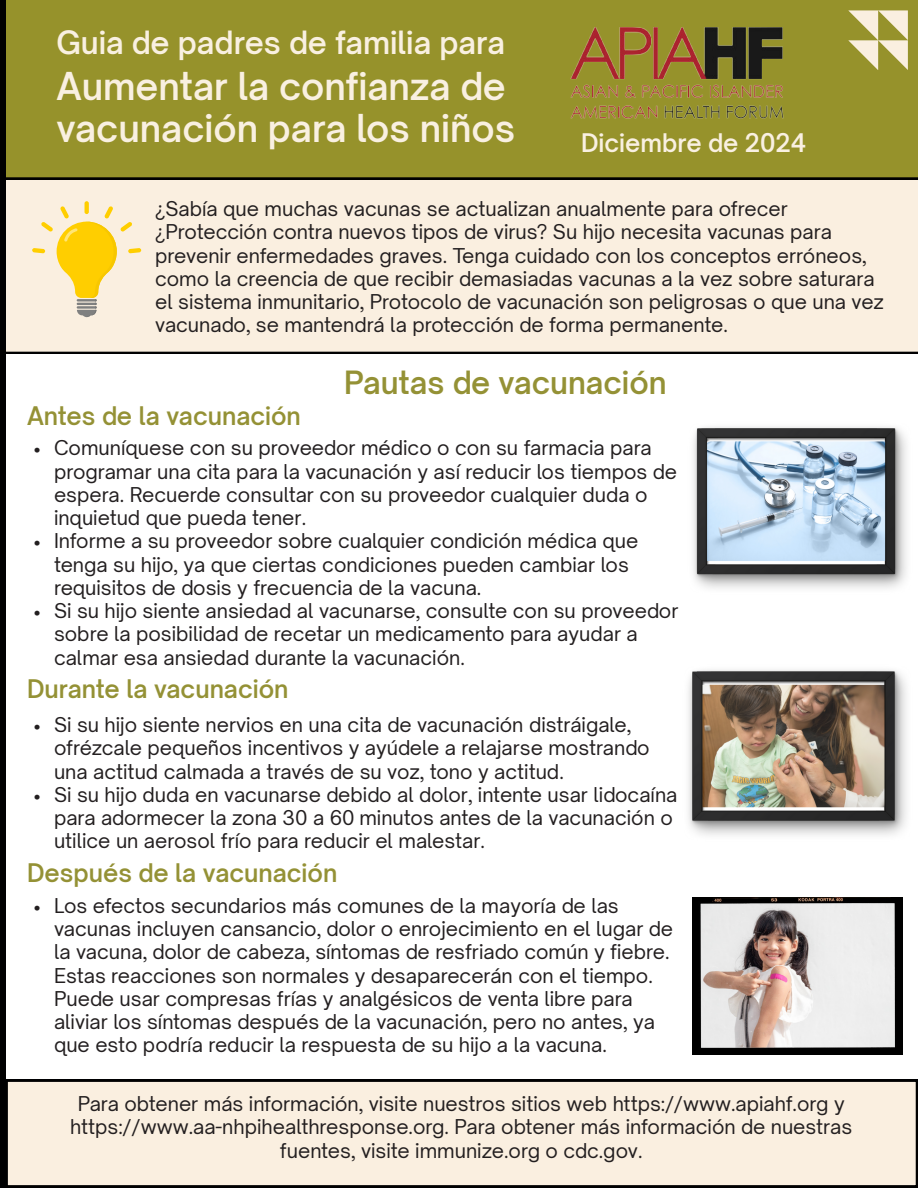
<style>
.page{position:relative;width:918px;height:1188px;background:#fff}
.page>*{position:absolute;margin:0;border:0;box-sizing:border-box;transform-origin:0 0}
.t1{font:600 36px/42px "Open Sauce One";color:#f9f0e1}
.t2{font:600 30px "Open Sauce One";color:#f9f0e1}
.t3{font:600 30px "Open Sauce One";color:#949135}
.t4{font:600 24px "Open Sauce One";color:#949135}
.t5{font:600 24px "Open Sauce One";color:#f9f0e1}
.t6{font:19.5px/23.2px "Open Sauce One";color:#231f20}
</style>
<div class="page">
<div style="left:6px;top:180px;width:912px;height:174px;background:#faefe0"></div>
<div style="left:6px;top:0;width:912px;height:180px;background:#96922b"></div>
<div style="left:0;top:0;width:6px;height:1188px;background:#000001"></div>
<svg style="left:553px;top:8px;width:244px;height:122px;background:#8d7f2e"></svg>
<svg style="left:848px;top:10px;width:60px;height:60px;background:#c7bf84"></svg>
<svg style="left:32px;top:201px;width:109px;height:116px;background:#f8e39e"></svg>
<svg style="left:693px;top:426px;width:214px;height:163px;background:#a7b4c1"></svg>
<img style="left:688px;top:670px;width:219px;height:165px">
<svg style="left:692px;top:898px;width:211px;height:156px;background:#b8b1ae"></svg>
<div style="left:6px;top:1080px;width:912px;height:107px;background:#faefe0"></div>
<p class="t2" style="left:56px;top:23px;width:450px">Guia de padres de familia para</p>
<p class="t1" style="left:56px;top:65px;width:460px">Aumentar la confianza de vacunación para los niños</p>
<p class="t5" style="left:581px;top:128px;width:227px">Diciembre de 2024</p>
<p class="t6" style="left:155px;top:197px;width:730px">¿Sabía que muchas vacunas se actualizan anualmente para ofrecer ¿Protección contra nuevos tipos de virus? Su hijo necesita vacunas para prevenir enfermedades graves. Tenga cuidado con los conceptos erróneos, como la creencia de que recibir demasiadas vacunas a la vez sobre saturara el sistema inmunitario, Protocolo de vacunación son peligrosas o que una vez vacunado, se mantendrá la protección de forma permanente.</p>
<p class="t3" style="left:344px;top:363px;width:324px">Pautas de vacunación</p>
<p class="t4" style="left:27px;top:400px;width:275px">Antes de la vacunación</p>
<p class="t6" style="left:54px;top:436px;width:624px;text-indent:-21px">• Comuníquese con su proveedor médico o con su farmacia para programar una cita para la vacunación y así reducir los tiempos de espera. Recuerde consultar con su proveedor cualquier duda o inquietud que pueda tener.</p>
<p class="t6" style="left:54px;top:529px;width:586px;text-indent:-21px">• Informe a su proveedor sobre cualquier condición médica que tenga su hijo, ya que ciertas condiciones pueden cambiar los requisitos de dosis y frecuencia de la vacuna.</p>
<p class="t6" style="left:54px;top:599px;width:626px;text-indent:-21px">• Si su hijo siente ansiedad al vacunarse, consulte con su proveedor sobre la posibilidad de recetar un medicamento para ayudar a calmar esa ansiedad durante la vacunación.</p>
<p class="t4" style="left:27px;top:674px;width:263px">Durante la vacunación</p>
<p class="t6" style="left:54px;top:713px;width:597px;text-indent:-21px">• Si su hijo siente nervios en una cita de vacunación distráigale, ofrézcale pequeños incentivos y ayúdele a relajarse mostrando una actitud calmada a través de su voz, tono y actitud.</p>
<p class="t6" style="left:54px;top:782px;width:625px;text-indent:-21px">• Si su hijo duda en vacunarse debido al dolor, intente usar lidocaína para adormecer la zona 30 a 60 minutos antes de la vacunación o utilice un aerosol frío para reducir el malestar.</p>
<p class="t4" style="left:27px;top:857px;width:312px">Después de la vacunación</p>
<p class="t6" style="left:54px;top:893px;width:621px;text-indent:-21px">• Los efectos secundarios más comunes de la mayoría de las vacunas incluyen cansancio, dolor o enrojecimiento en el lugar de la vacuna, dolor de cabeza, síntomas de resfriado común y fiebre.<br>Estas reacciones son normales y desaparecerán con el tiempo.<br>Puede usar compresas frías y analgésicos de venta libre para aliviar los síntomas después de la vacunación, pero no antes, ya que esto podría reducir la respuesta de su hijo a la vacuna.</p>
<p class="t6" style="left:70px;top:1092px;width:783px;text-align:center">Para obtener más información, visite nuestros sitios web https://www.apiahf.org y https://www.aa-nhpihealthresponse.org. Para obtener más información de nuestras fuentes, visite immunize.org o cdc.gov.</p>
</div>
